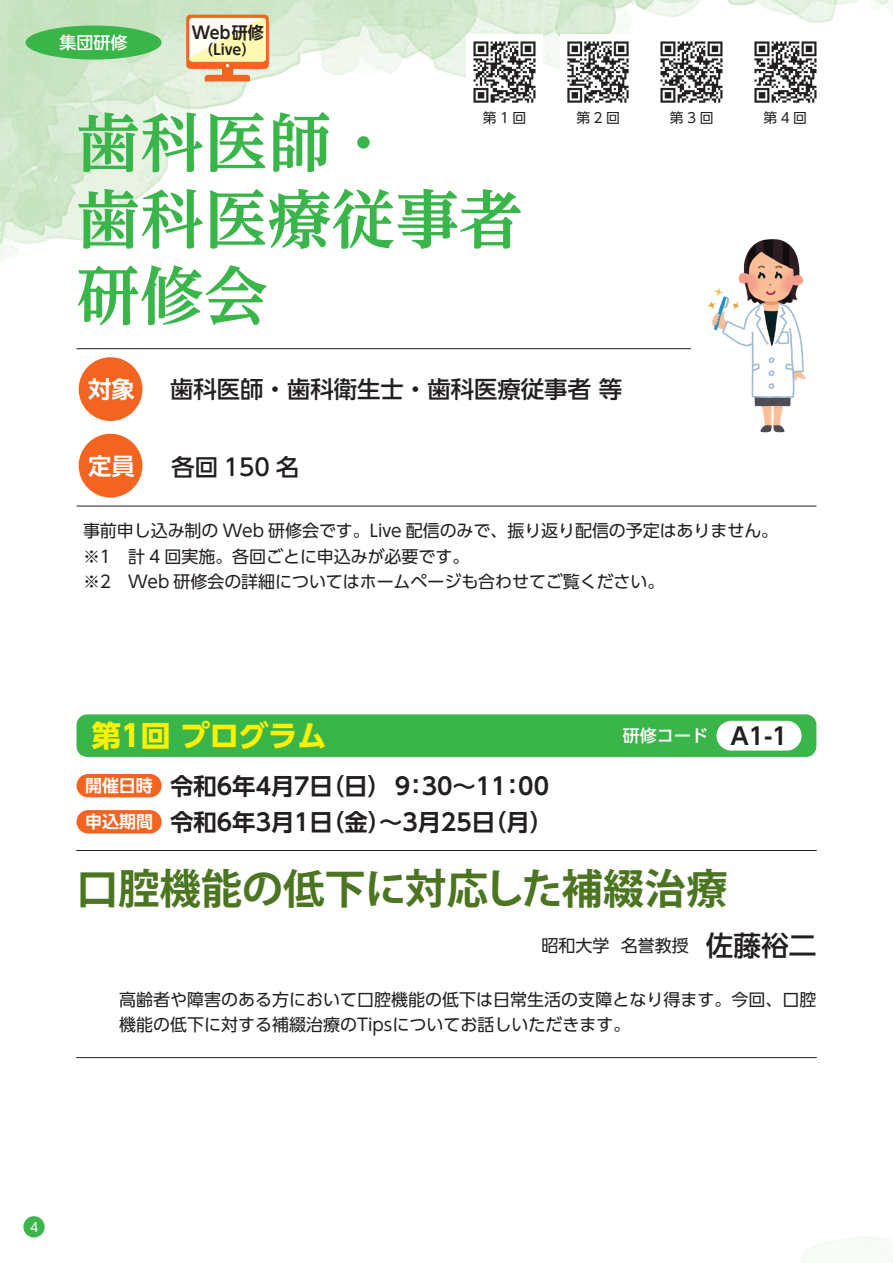
<style>
.page{position:relative;width:893px;height:1263px;background:#fff}
.page>*{position:absolute;margin:0;border:0;box-sizing:border-box;transform-origin:0 0}
.t1{font:700 63.75px/76.5px "UD Reimin Pro";color:#3ab54a}
.t2{font:700 41.4px "Koz Go Pro";color:#4b7520}
.t3{font:700 29.7px "UD Shin Go Pro";letter-spacing:-.01em;color:#fff101}
.t4{font:700 23.4px/36.2px "UD Shin Go Pro De";color:#231f20}
.t5{font:500 23.4px "UD Shin Go Pro";color:#231f20}
.t6{font:700 23.4px "UD Shin Go Pro De";color:#fff}
.t7{font:16.95px/25.5px "UD Shin Go Pro";letter-spacing:-.005em;color:#231f20}
.t8{font:500 16.95px "UD Shin Go Pro";color:#fff}
.t9{font:700 16.95px "UD Shin Go Pro De";color:#fff}
.t10{font:700 16.8px "UD Shin Go Pro De";color:#231f20;scale:.95 1}
.t11{font:700 14.4px "UD Shin Go Pro De";color:#231f20}
.t12{font:13.8px "UD Shin Go Pro";letter-spacing:.25em;color:#231f20}
.t13{font:12.75px "UD Shin Go Pro";color:#fff}
.s1{font-family:"UD Shin Go Pro De";font-weight:700;font-size:23.4px;color:#231f20}
.s2{font-weight:500;font-size:27.6px}
</style>
<div class="page">
<img style="left:0;top:0;width:893px;height:350px">
<img style="left:778px;top:1057px;width:115px;height:206px">
<div style="left:26px;top:26px;width:136px;height:34px;background:#3ab54a;border-radius:50%"></div>
<img style="left:467px;top:34px;width:75px;height:76px">
<img style="left:560px;top:34px;width:76px;height:76px">
<img style="left:654px;top:34px;width:76px;height:76px">
<img style="left:747px;top:34px;width:76px;height:76px">
<hr style="left:77px;top:348px;width:739px;height:1px;background:#231f20">
<hr style="left:77px;top:506px;width:739px;height:1px;background:#231f20">
<div style="left:79px;top:434px;width:63px;height:63px;background:#f36421;border-radius:50%"></div>
<div style="left:79px;top:357px;width:63px;height:64px;background:#f36421;border-radius:50%"></div>
<div style="left:77px;top:810px;width:85px;height:23px;background:#f36421;border-radius:12px"></div>
<div style="left:77px;top:774px;width:85px;height:23px;background:#f36421;border-radius:12px"></div>
<hr style="left:77px;top:1057px;width:739px;height:1px;background:#231f20">
<hr style="left:77px;top:850px;width:739px;height:1px;background:#231f20">
<div style="left:77px;top:714px;width:739px;height:43px;background:#3ab54a;border-radius:11px"></div>
<div style="left:716px;top:721px;width:85px;height:29px;background:#fff;border-radius:15px"></div>
<div style="left:222px;top:66px;width:11px;height:13px;background:#f36421"></div>
<div style="left:186px;top:15px;width:83px;height:54px;background:linear-gradient(to right,#f36b2b,#f36c2c);border-radius:4px"></div>
<svg style="left:189px;top:18px;width:77px;height:49px"></svg>
<svg style="left:205px;top:75px;width:45px;height:6px"></svg>
<img style="left:692px;top:236px;width:141px;height:197px">
<div style="left:23px;top:1216px;width:22px;height:21px;background:#3ab54a;border-radius:50%"></div>
<p class="t8" style="left:60px;top:29px;width:70px">集団研修</p>
<p class="t10" style="left:192px;top:19px;width:77px">Web研修</p>
<p class="t11" style="left:199px;top:38px;width:58px">（Live）</p>
<p class="t12" style="left:483px;top:106px;width:45px">第1回</p>
<p class="t12" style="left:576px;top:106px;width:45px">第2回</p>
<p class="t12" style="left:670px;top:106px;width:45px">第3回</p>
<p class="t12" style="left:763px;top:106px;width:45px">第4回</p>
<h1 class="t1" style="left:76px;top:103px;width:448px">歯科医師・<br>歯科医療従事者研修会</h1>
<h3 class="t6" style="left:88px;top:370px;width:48px">対象</h3>
<h3 class="t6" style="left:88px;top:447px;width:48px">定員</h3>
<h3 class="t5" style="left:170px;top:370px;width:454px">歯科医師・歯科衛生士・歯科医療従事者 等</h3>
<h3 class="t5" style="left:172px;top:448px;width:129px">各回 150 名</h3>
<p class="t7" style="left:83px;top:517px;width:697px">事前申し込み制の Web 研修会です。Live 配信のみで、振り返り配信の予定はありません。※1　計 4 回実施。各回ごとに申込みが必要です。<br>※2　Web 研修会の詳細についてはホームページも合わせてご覧ください。</p>
<h3 class="t3" style="left:91px;top:711px;width:237px">第1回 プログラム</h3>
<p class="t8" style="left:623px;top:722px;width:166px">研修コード <span class="s1">A1-1</span></p>
<p class="t9" style="left:85px;top:772px;width:69px">開催日時</p>
<p class="t9" style="left:85px;top:808px;width:70px">申込期間</p>
<h3 class="t4" style="left:170px;top:767px;width:384px">令和6年4月7日（日） 9：30～11：00令和6年3月1日（金）～3月25日（月）</h3>
<h2 class="t2" style="left:77px;top:862px;width:652px">口腔機能の低下に対応した補綴治療</h2>
<p class="t7" style="left:541px;top:932px;width:276px">昭和大学 名誉教授 <span class="s2">佐藤裕二</span></p>
<p class="t7" style="left:119px;top:986px;width:699px">高齢者や障害のある方において口腔機能の低下は日常生活の支障となり得ます。今回、口腔機能の低下に対する補綴治療のTipsについてお話しいただきます。</p>
<p class="t13" style="left:30px;top:1216px;width:10px">4</p>
</div>
